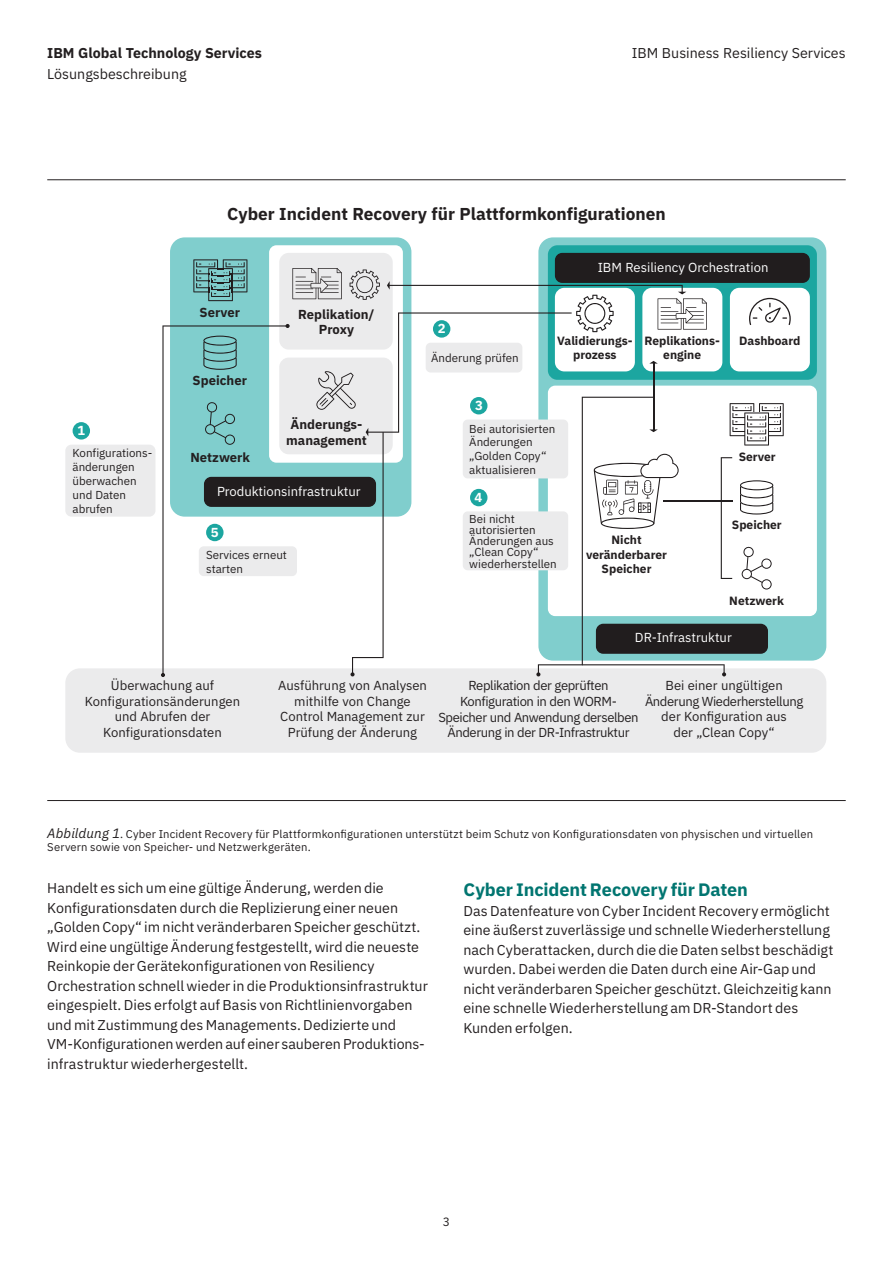
<style>
.page{position:relative;width:893px;height:1263px;background:#fff}
.page>*{position:absolute;margin:0;border:0;box-sizing:border-box;transform-origin:0 0}
.DSSubhead{font:700 18px "IBM Plex Sans";letter-spacing:-.005em;color:#007570}
.Imagehead{font:700 17.25px "IBM Plex Sans";color:#231f20}
.DSBody{font:14.25px/19.5px "IBM Plex Sans";letter-spacing:.005em;color:#231f20}
.t1{font:700 14.25px "IBM Plex Sans";color:#231f20}
.Imagecenter{font:13.05px/15.6px "IBM Plex Sans";color:#231f20;text-align:center}
.Imagecenter-2{font:13.05px/15.6px "IBM Plex Sans";letter-spacing:-.03em;color:#231f20;text-align:center}
.Imagewhite{font:13.05px "IBM Plex Sans";color:#fff}
.Imagesubhead{font:700 13.05px/15.6px "IBM Plex Sans";color:#231f20;text-align:center}
.t2{font:700 13.05px "IBM Plex Sans";color:#fff}
.Imagesubhead-2{font:700 12px/14.4px "IBM Plex Sans";color:#231f20;text-align:center}
.t3{font:12px "IBM Plex Sans";color:#231f20}
.Image{font:11.55px/13.8px "IBM Plex Sans";color:#231f20}
.Figure{font:11.25px/13.5px "IBM Plex Sans";letter-spacing:.015em;color:#231f20}
.s1{font-style:italic;font-size:13.5px}
</style>
<div class="page">
<div style="left:170px;top:237px;width:241px;height:280px;background:#80cecd;border-radius:15px"></div>
<div style="left:269px;top:245px;width:134px;height:218px;background:#fff;border-radius:7px"></div>
<div style="left:538px;top:237px;width:288px;height:424px;background:#80cecd;border-radius:15px"></div>
<div style="left:548px;top:386px;width:269px;height:230px;background:#fff;border-radius:7px"></div>
<div style="left:65px;top:668px;width:761px;height:85px;background:#ebebec;border-radius:15px"></div>
<div style="left:65px;top:445px;width:90px;height:72px;background:#ebebec;border-radius:6px"></div>
<div style="left:73px;top:422px;width:17px;height:17px;background:#1ca6a0;border-radius:50%"></div>
<div style="left:548px;top:245px;width:269px;height:135px;background:#1ca6a0;border-radius:9px"></div>
<div style="left:555px;top:253px;width:255px;height:30px;background:#211d1e;border-radius:7px"></div>
<div style="left:279px;top:253px;width:114px;height:97px;background:#ebebec;border-radius:9px"></div>
<div style="left:730px;top:288px;width:80px;height:83px;background:#fff;border-radius:9px"></div>
<svg style="left:161px;top:259px;width:630px;height:418px"></svg>
<hr style="left:47px;top:179px;width:799px;height:1px;background:#231f20">
<hr style="left:47px;top:800px;width:799px;height:1px;background:#231f20">
<p class="t1" style="left:47px;top:41px;width:216px">IBM Global Technology Services</p>
<p class="DSBody" style="left:47px;top:63px;width:141px">Lösungsbeschreibung</p>
<p class="DSBody" style="left:632px;top:42px;width:216px">IBM Business Resiliency Services</p>
<p class="Imagehead" style="left:227px;top:201px;width:440px">Cyber Incident Recovery für Plattformkonfigurationen</p>
<p class="t2" style="left:77px;top:420px;width:9px">1</p>
<p class="Image" style="left:73px;top:445px;width:81px">Konfigurations&shy;änderungen überwachen und Daten abrufen</p>
<p class="Imagesubhead" style="left:200px;top:303px;width:42px">Server</p>
<p class="Imagesubhead" style="left:193px;top:371px;width:56px">Speicher</p>
<p class="Imagesubhead" style="left:298px;top:305px;width:78px">Replikation/<br>Proxy</p>
<p class="Imagesubhead" style="left:286px;top:416px;width:82px">Änderungs&shy;management</p>
<p class="Imagewhite" style="left:217px;top:481px;width:145px">Produktionsinfrastruktur</p>
<p class="Imagesubhead" style="left:190px;top:448px;width:61px">Netzwerk</p>
<p class="t2" style="left:211px;top:522px;width:9px">5</p>
<p class="Image" style="left:206px;top:547px;width:82px">Services erneut starten</p>
<p class="t2" style="left:438px;top:318px;width:9px">2</p>
<p class="Image" style="left:431px;top:350px;width:89px">Änderung prüfen</p>
<p class="t2" style="left:475px;top:395px;width:9px">3</p>
<p class="Imagewhite" style="left:598px;top:257px;width:172px">IBM Resiliency Orchestration</p>
<p class="Imagesubhead-2" style="left:557px;top:332px;width:77px">Validierungs&shy;prozess</p>
<p class="Imagesubhead-2" style="left:644px;top:333px;width:77px">Replikations&shy;engine</p>
<p class="Imagesubhead-2" style="left:739px;top:333px;width:63px">Dashboard</p>
<p class="Image" style="left:469px;top:421px;width:88px">Bei autorisierten<br>Änderungen „Golden Copy“ aktualisieren</p>
<p class="Image" style="left:469px;top:512px;width:89px;line-height:11.2px">Bei nicht autorisierten<br>Änderungen aus „Clean Copy“ wiederherstellen</p>
<p class="t2" style="left:474px;top:487px;width:9px">4</p>
<p class="Imagesubhead-2" style="left:739px;top:449px;width:39px">Server</p>
<p class="Imagesubhead-2" style="left:586px;top:532px;width:83px">Nicht veränderbarer<br>Speicher</p>
<p class="Imagesubhead-2" style="left:732px;top:516px;width:51px">Speicher</p>
<p class="Imagesubhead-2" style="left:729px;top:593px;width:56px">Netzwerk</p>
<p class="Imagewhite" style="left:635px;top:627px;width:98px">DR-Infrastruktur</p>
<p class="Imagecenter" style="left:85px;top:677px;width:157px">Überwachung auf<br>Konfigurationsänderungen und Abrufen der<br>Konfigurationsdaten</p>
<p class="Imagecenter" style="left:278px;top:677px;width:151px">Ausführung von Analysen mithilfe von Change<br>Control Management zur<br>Prüfung der Änderung</p>
<p class="Imagecenter-2" style="left:438px;top:677px;width:202px">Replikation der geprüften<br>Konfiguration in den WORM-<br>Speicher und Anwendung derselben<br>Änderung in der DR-Infrastruktur</p>
<p class="Imagecenter" style="left:645px;top:677px;width:160px">Bei einer ungültigen<br>Änderung Wiederherstellung der Konfiguration aus<br>der „Clean Copy“</p>
<p class="Figure" style="left:47px;top:826px;width:767px"><span class="s1">Abbildung 1</span>. Cyber Incident Recovery für Plattformkonfigurationen unterstützt beim Schutz von Konfigurationsdaten von physischen und virtuellen<br>Servern sowie von Speicher- und Netzwerkgeräten.</p>
<p class="DSBody" style="left:47px;top:877px;width:382px">Handelt es sich um eine gültige Änderung, werden die Konfigurationsdaten durch die Replizierung einer neuen „Golden Copy“ im nicht veränderbaren Speicher geschützt.<br>Wird eine ungültige Änderung festgestellt, wird die neueste Reinkopie der Gerätekonfigurationen von Resiliency Orchestration schnell wieder in die Produktionsinfrastruktur eingespielt. Dies erfolgt auf Basis von Richtlinienvorgaben und mit Zustimmung des Managements. Dedizierte und VM-Konfigurationen werden auf einer sauberen Produktions&shy;infrastruktur wiederhergestellt.</p>
<p class="DSSubhead" style="left:463px;top:875px;width:286px">Cyber Incident Recovery für Daten</p>
<p class="DSBody" style="left:463px;top:900px;width:371px">Das Datenfeature von Cyber Incident Recovery ermöglicht eine äußerst zuverlässige und schnelle Wiederherstellung nach Cyberattacken, durch die die Daten selbst beschädigt wurden. Dabei werden die Daten durch eine Air-Gap und nicht veränderbaren Speicher geschützt. Gleichzeitig kann eine schnelle Wiederherstellung am DR-Standort des Kunden erfolgen.</p>
<p class="t3" style="left:443px;top:1212px;width:9px">3</p>
</div>
